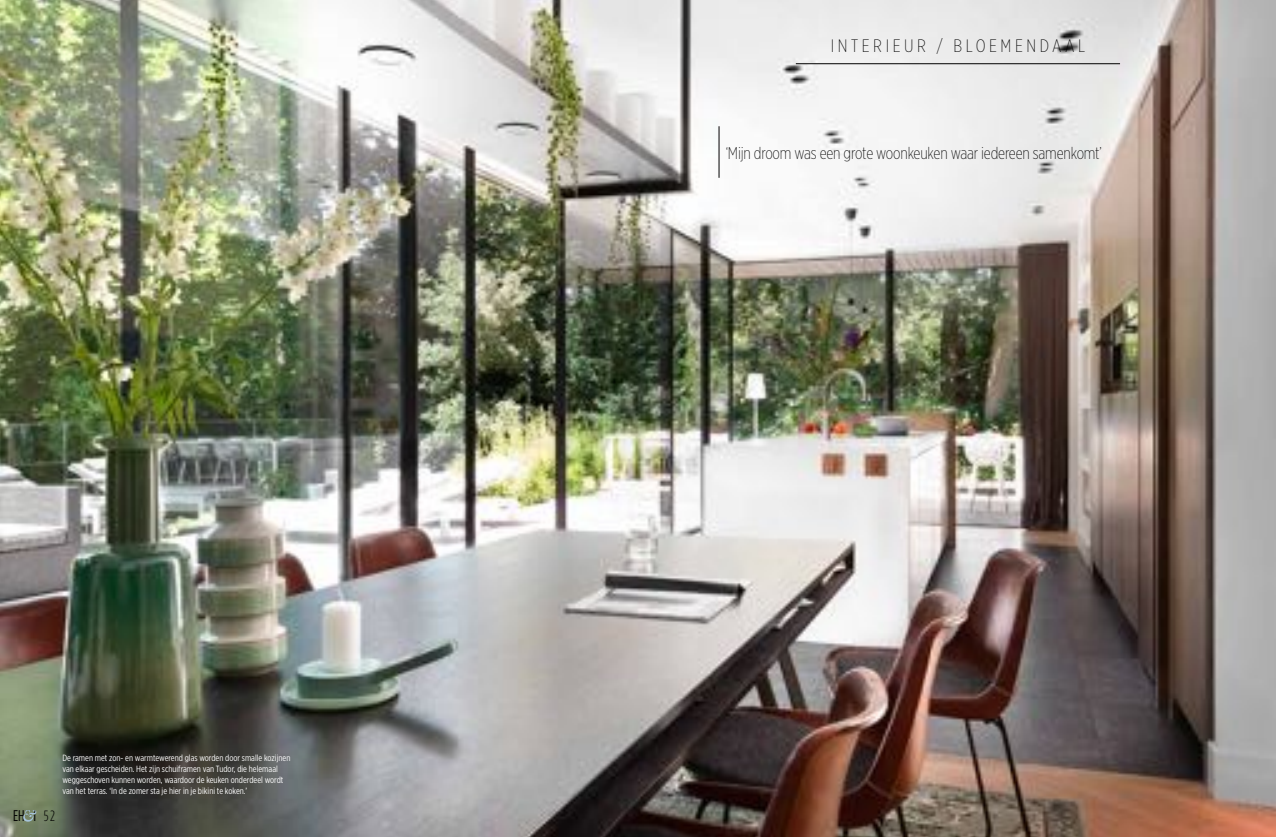
<style>
.page{position:relative;width:1276px;height:837px;background:#fff}
.page>*{position:absolute;margin:0;border:0;box-sizing:border-box;transform-origin:0 0}
.t1{font:200 18px "Gotham X Narrow";letter-spacing:.2em;color:#000}
.t2{font:200 17px "Gotham X Narrow";letter-spacing:-.01em;color:#000}
.t3{font:15.4px "Gotham Condensed";color:#000}
.t4{font:9px/11px "Gotham X Narrow";color:#fff}
.s1{font-weight:300;font-size:14.9px}
</style>
<div class="page">
<img style="left:0;top:0;width:1276px;height:836px">
<svg style="left:23px;top:810px;width:13px;height:11px"></svg>
<hr style="left:796px;top:63px;width:324px;height:1px;background:#000">
<hr style="left:719px;top:126px;width:1px;height:52px;background:#000">
<h3 class="t3" style="left:13px;top:806px;width:43px">EH I <span class="s1">52</span></h3>
<p class="t4" style="left:62px;top:752px;width:229px">De ramen met zon- en warmtewerend glas worden door smalle kozijnen van elkaar gescheiden. Het zijn schuiframen van Tudor, die helemaal weggeschoven kunnen worden, waardoor de keuken onderdeel wordt van het terras. ‘In de zomer sta je hier in je bikini te koken.’</p>
<h1 class="t1" style="left:830px;top:35px;width:256px">INTERIEUR / BLOEMENDAAL</h1>
<h2 class="t2" style="left:726px;top:143px;width:378px">‘Mijn droom was een grote woonkeuken waar iedereen samenkomt’</h2>
</div>
